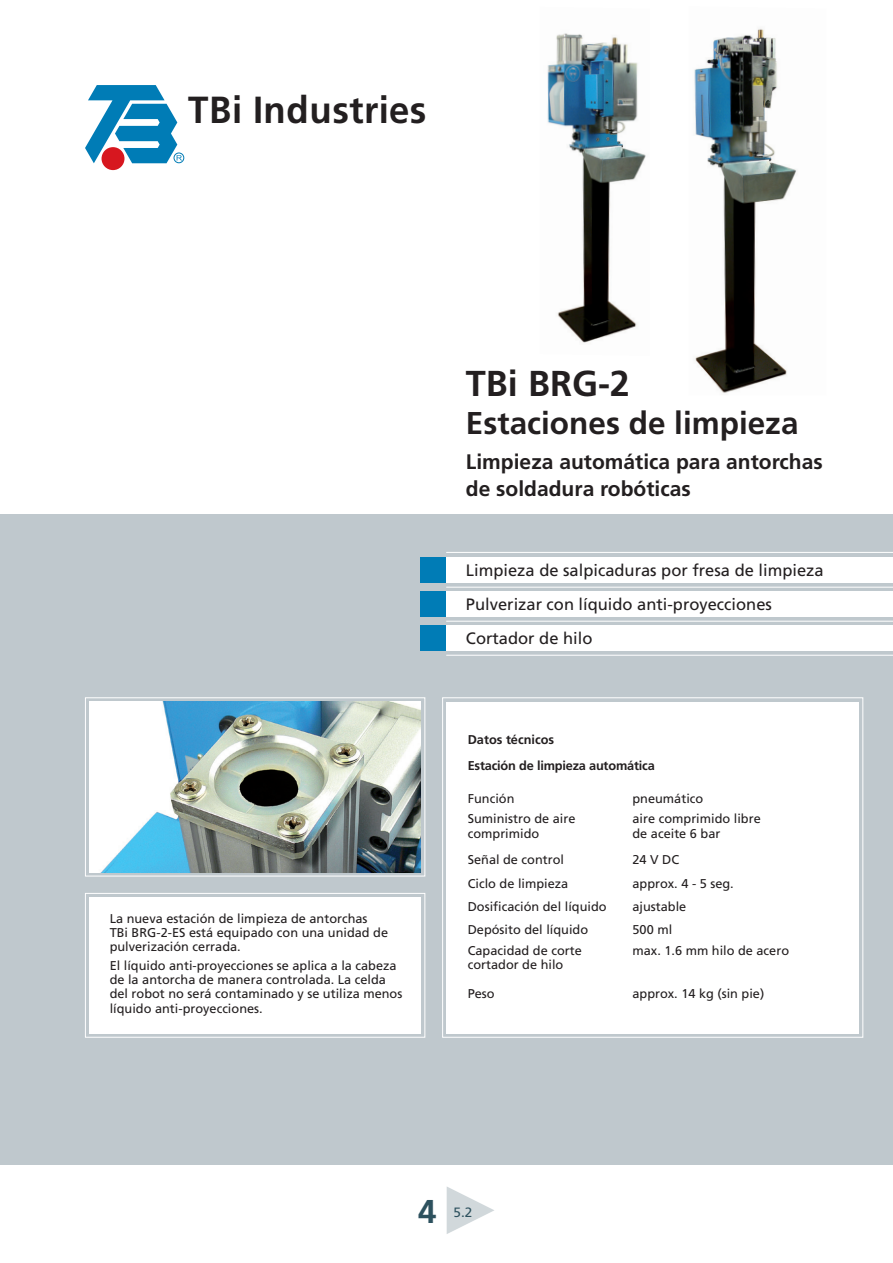
<style>
.page{position:relative;width:893px;height:1263px;background:#fff}
.page>*{position:absolute;margin:0;border:0;box-sizing:border-box;transform-origin:0 0}
.t1{font:700 37.65px "Frutiger";color:#231f20}
.t2{font:700 36px "Frutiger LT Std";color:#231f20}
.t3{font:700 33px "Frutiger LT Std";color:#2d515e}
.t4{font:700 31.5px "Frutiger LT Std";color:#231f20}
.t5{font:700 21px/27px "Frutiger LT Std";color:#231f20}
.t6{font:16.5px/34px "Frutiger LT Std";color:#231f20}
.t7{font:13.5px "Frutiger LT Std";color:#2d515e}
.t8{font:12.75px/14.2px "Frutiger LT Std";color:#231f20}
.t9{font:700 12.75px/26.1px "Frutiger LT Std";letter-spacing:-.015em;color:#231f20}
.s1{font-family:"Arial";font-weight:400;font-size:67.5px;color:#d1d8db}
</style>
<div class="page">
<div style="left:0;top:514px;width:893px;height:651px;background:#bfc8cd"></div>
<svg style="left:442px;top:697px;width:422px;height:341px"></svg>
<div style="left:446px;top:702px;width:413px;height:331px;background:#fff"></div>
<svg style="left:85px;top:893px;width:341px;height:145px;background:#fbfbfb"></svg>
<img style="left:85px;top:697px;width:341px;height:180px">
<img style="left:547px;top:33px;width:99px;height:310px">
<div style="left:102px;top:147px;width:22px;height:23px;background:#d7171f;border-radius:50%"></div>
<div style="left:174px;top:153px;width:10px;height:10px;border:1px solid #007cb6;border-radius:50%"></div>
<svg style="left:85px;top:85px;width:97px;height:78px"></svg>
<img style="left:694px;top:28px;width:103px;height:365px">
<div style="left:421px;top:557px;width:472px;height:25px;background:#fff"></div>
<div style="left:421px;top:557px;width:25px;height:25px;background:#007cb6"></div>
<hr style="left:446px;top:552px;width:447px;height:1px;background:#fff">
<div style="left:421px;top:591px;width:472px;height:25px;background:#fff"></div>
<div style="left:421px;top:591px;width:25px;height:25px;background:#007cb6"></div>
<hr style="left:446px;top:587px;width:447px;height:1px;background:#fff">
<div style="left:421px;top:625px;width:472px;height:26px;background:#fff"></div>
<div style="left:421px;top:625px;width:25px;height:26px;background:#007cb6"></div>
<hr style="left:446px;top:621px;width:447px;height:1px;background:#fff">
<hr style="left:446px;top:655px;width:447px;height:1px;background:#fff">
<h1 class="t1" style="left:188px;top:87px;width:240px">TBi Industries</h1>
<p class="t8" style="left:110px;top:911px;width:280px">La nueva estación de limpieza de antorchas<br>TBi BRG-2-ES está equipado con una unidad de pulverización cerrada.</p>
<p class="t8" style="left:110px;top:958px;width:294px">El líquido anti-proyecciones se aplica a la cabeza de la antorcha de manera controlada. La celda del robot no será contaminado y se utiliza menos líquido anti-proyecciones.</p>
<h2 class="t2" style="left:466px;top:363px;width:166px">TBi BRG-2</h2>
<h3 class="t4" style="left:466px;top:404px;width:334px">Estaciones de limpieza</h3>
<h3 class="t5" style="left:466px;top:449px;width:358px">Limpieza automática para antorchas de soldadura robóticas</h3>
<p class="t6" style="left:466px;top:553px;width:359px">Limpieza de salpicaduras por fresa de limpieza<br>Pulverizar con líquido anti-proyecciones<br>Cortador de hilo</p>
<p class="t9" style="left:468px;top:727px;width:188px">Datos técnicos<br>Estación de limpieza automática</p>
<p class="t8" style="left:468px;top:791px;width:48px">Función</p>
<p class="t8" style="left:632px;top:791px;width:72px">pneumático</p>
<p class="t8" style="left:468px;top:812px;width:109px">Suministro de aire comprimido</p>
<p class="t8" style="left:632px;top:812px;width:130px">aire comprimido libre de aceite 6 bar</p>
<p class="t8" style="left:468px;top:853px;width:98px">Señal de control</p>
<p class="t8" style="left:632px;top:853px;width:48px">24 V DC</p>
<p class="t8" style="left:468px;top:876px;width:102px">Ciclo de limpieza</p>
<p class="t8" style="left:632px;top:876px;width:103px">approx. 4 - 5 seg.</p>
<p class="t8" style="left:468px;top:899px;width:140px">Dosificación del líquido</p>
<p class="t8" style="left:632px;top:899px;width:55px">ajustable</p>
<p class="t8" style="left:468px;top:923px;width:122px">Depósito del líquido</p>
<p class="t8" style="left:632px;top:923px;width:41px">500 ml</p>
<p class="t8" style="left:468px;top:944px;width:116px">Capacidad de corte cortador de hilo</p>
<p class="t8" style="left:632px;top:944px;width:158px">max. 1.6 mm hilo de acero</p>
<p class="t8" style="left:468px;top:986px;width:28px">Peso</p>
<p class="t8" style="left:632px;top:986px;width:133px">approx. 14 kg (sin pie)</p>
<h3 class="t3" style="left:418px;top:1192px;width:87px">4<span class="s1">►</span></h3>
<p class="t7" style="left:454px;top:1204px;width:20px">5.2</p>
</div>
